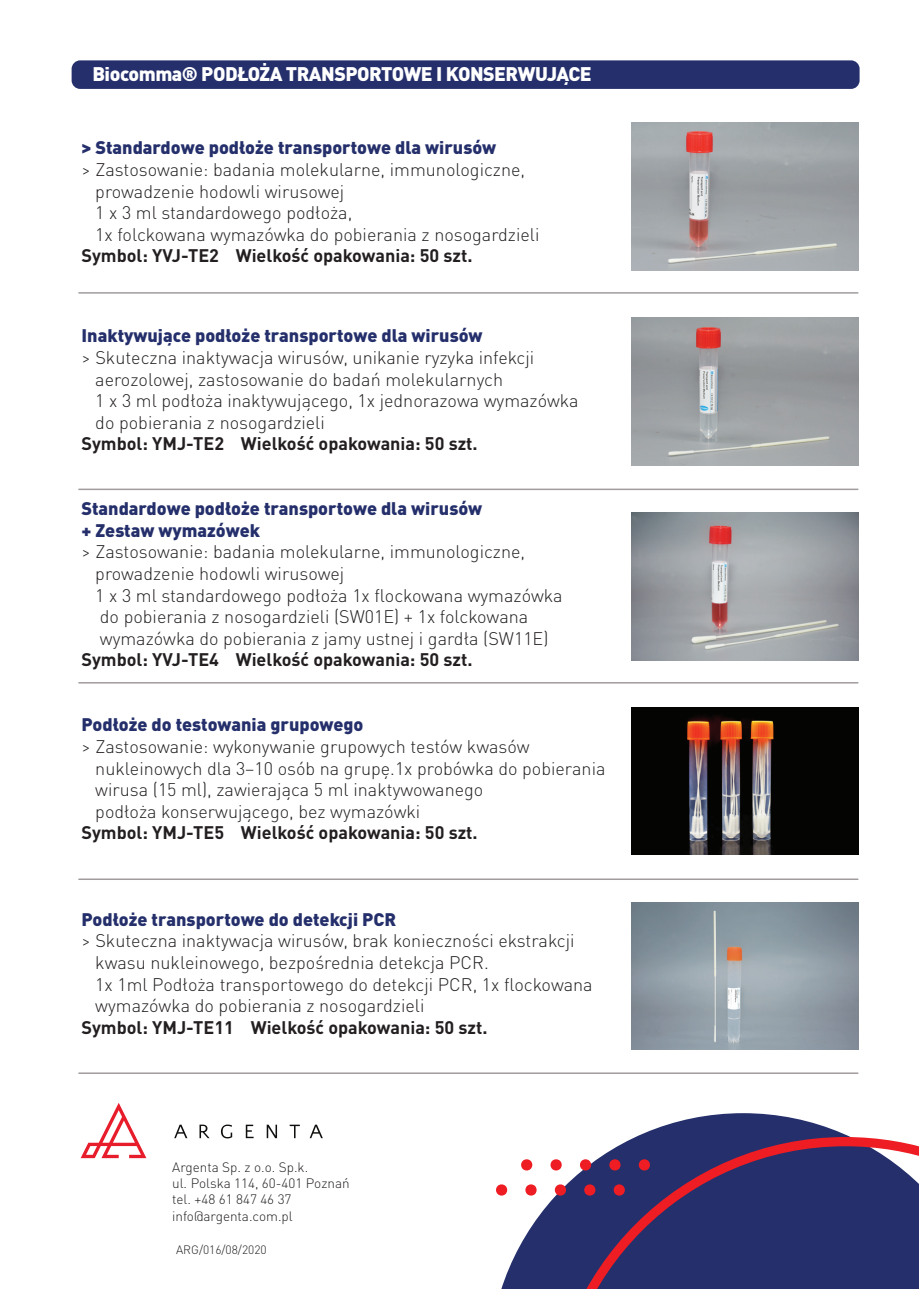
<style>
.page{position:relative;width:919px;height:1289px;background:#fff}
.page>*{position:absolute;margin:0;border:0;box-sizing:border-box;transform-origin:0 0}
.t1{font:900 19.5px "DIN Pro";letter-spacing:-.025em;color:#fff}
.t2{font:300 18px/21.6px "DIN Pro";color:#231f20}
.t3{font:900 18px/21.6px "DIN Pro";color:#242f6b}
.t4{font:700 18px "DIN Pro";color:#231f20}
.t5{font:300 13.5px/16.2px "DIN Pro";color:#231f20}
.t6{font:300 12px "DIN Pro";color:#231f20}
</style>
<div class="page">
<div style="left:72px;top:60px;width:787px;height:29px;background:#242f6b;border-radius:9px"></div>
<svg style="left:501px;top:1113px;width:348px;height:175px"></svg>
<svg style="left:496px;top:1183px;width:11px;height:13px"></svg>
<svg style="left:520px;top:1158px;width:13px;height:12px"></svg>
<svg style="left:525px;top:1183px;width:12px;height:13px"></svg>
<svg style="left:548px;top:1136px;width:370px;height:152px;background:#3f396e"></svg>
<hr style="left:79px;top:292px;width:778px;height:1px;background:#a19b9d">
<hr style="left:79px;top:488px;width:778px;height:2px;background:#a19b9d">
<hr style="left:79px;top:682px;width:778px;height:1px;background:#a19b9d">
<hr style="left:79px;top:878px;width:778px;height:2px;background:#a19b9d">
<hr style="left:79px;top:1072px;width:778px;height:1px;background:#a19b9d">
<img style="left:631px;top:122px;width:227px;height:148px">
<img style="left:631px;top:317px;width:227px;height:148px">
<img style="left:631px;top:512px;width:227px;height:148px">
<img style="left:631px;top:707px;width:227px;height:148px">
<img style="left:631px;top:902px;width:227px;height:147px">
<svg style="left:81px;top:1103px;width:65px;height:55px"></svg>
<svg style="left:174px;top:1124px;width:13px;height:14px"></svg>
<svg style="left:199px;top:1124px;width:11px;height:14px"></svg>
<svg style="left:221px;top:1124px;width:11px;height:14px"></svg>
<svg style="left:246px;top:1124px;width:7px;height:14px"></svg>
<svg style="left:267px;top:1124px;width:10px;height:14px"></svg>
<svg style="left:290px;top:1124px;width:10px;height:14px"></svg>
<svg style="left:309px;top:1124px;width:14px;height:14px"></svg>
<p class="t1" style="left:92px;top:57px;width:501px">Biocomma® PODŁOŻA TRANSPORTOWE I KONSERWUJĄCE</p>
<p class="t3" style="left:81px;top:135px;width:416px">&gt; Standardowe podłoże transportowe dla wirusów</p>
<p class="t2" style="left:95px;top:157px;width:445px;text-indent:-14px">&gt; Zastosowanie: badania molekularne, immunologiczne, prowadzenie hodowli wirusowej<br>1 x 3 ml standardowego podłoża,<br>1x folckowana wymazówka do pobierania z nosogardzieli</p>
<p class="t4" style="left:81px;top:241px;width:392px">Symbol: YVJ-TE2 Wielkość opakowania: 50 szt.</p>
<p class="t3" style="left:81px;top:322px;width:402px">Inaktywujące podłoże transportowe dla wirusów</p>
<p class="t2" style="left:95px;top:345px;width:485px;text-indent:-14px">&gt; Skuteczna inaktywacja wirusów, unikanie ryzyka infekcji aerozolowej, zastosowanie do badań molekularnych<br>1 x 3 ml podłoża inaktywującego, 1x jednorazowa wymazówka do pobierania z nosogardzieli</p>
<p class="t4" style="left:81px;top:429px;width:398px">Symbol: YMJ-TE2 Wielkość opakowania: 50 szt.</p>
<p class="t3" style="left:81px;top:495px;width:402px">Standardowe podłoże transportowe dla wirusów + Zestaw wymazówek</p>
<p class="t2" style="left:95px;top:539px;width:469px;text-indent:-14px">&gt; Zastosowanie: badania molekularne, immunologiczne, prowadzenie hodowli wirusowej<br>1 x 3 ml standardowego podłoża 1x flockowana wymazówka do pobierania z nosogardzieli (SW01E) + 1x folckowana wymazówka do pobierania z jamy ustnej i gardła (SW11E)</p>
<p class="t4" style="left:81px;top:645px;width:392px">Symbol: YVJ-TE4 Wielkość opakowania: 50 szt.</p>
<p class="t3" style="left:81px;top:711px;width:283px">Podłoże do testowania grupowego</p>
<p class="t2" style="left:95px;top:734px;width:511px;text-indent:-14px">&gt; Zastosowanie: wykonywanie grupowych testów kwasów nukleinowych dla 3–10 osób na grupę.1x probówka do pobierania wirusa (15 ml), zawierająca 5 ml inaktywowanego<br>podłoża konserwującego, bez wymazówki</p>
<p class="t4" style="left:81px;top:817px;width:398px">Symbol: YMJ-TE5 Wielkość opakowania: 50 szt.</p>
<p class="t3" style="left:81px;top:906px;width:316px">Podłoże transportowe do detekcji PCR</p>
<p class="t2" style="left:95px;top:928px;width:499px;text-indent:-14px">&gt; Skuteczna inaktywacja wirusów, brak konieczności ekstrakcji kwasu nukleinowego, bezpośrednia detekcja PCR.<br>1x 1ml Podłoża transportowego do detekcji PCR, 1x flockowana wymazówka do pobierania z nosogardzieli</p>
<p class="t4" style="left:81px;top:1012px;width:407px">Symbol: YMJ-TE11 Wielkość opakowania: 50 szt.</p>
<p class="t5" style="left:172px;top:1157px;width:179px">Argenta Sp. z o.o. Sp.k.<br>ul. Polska 114, 60-401 Poznań tel. +48 61 847 46 37 info@argenta.com.pl</p>
<p class="t6" style="left:176px;top:1240px;width:92px">ARG/016/08/2020</p>
</div>
